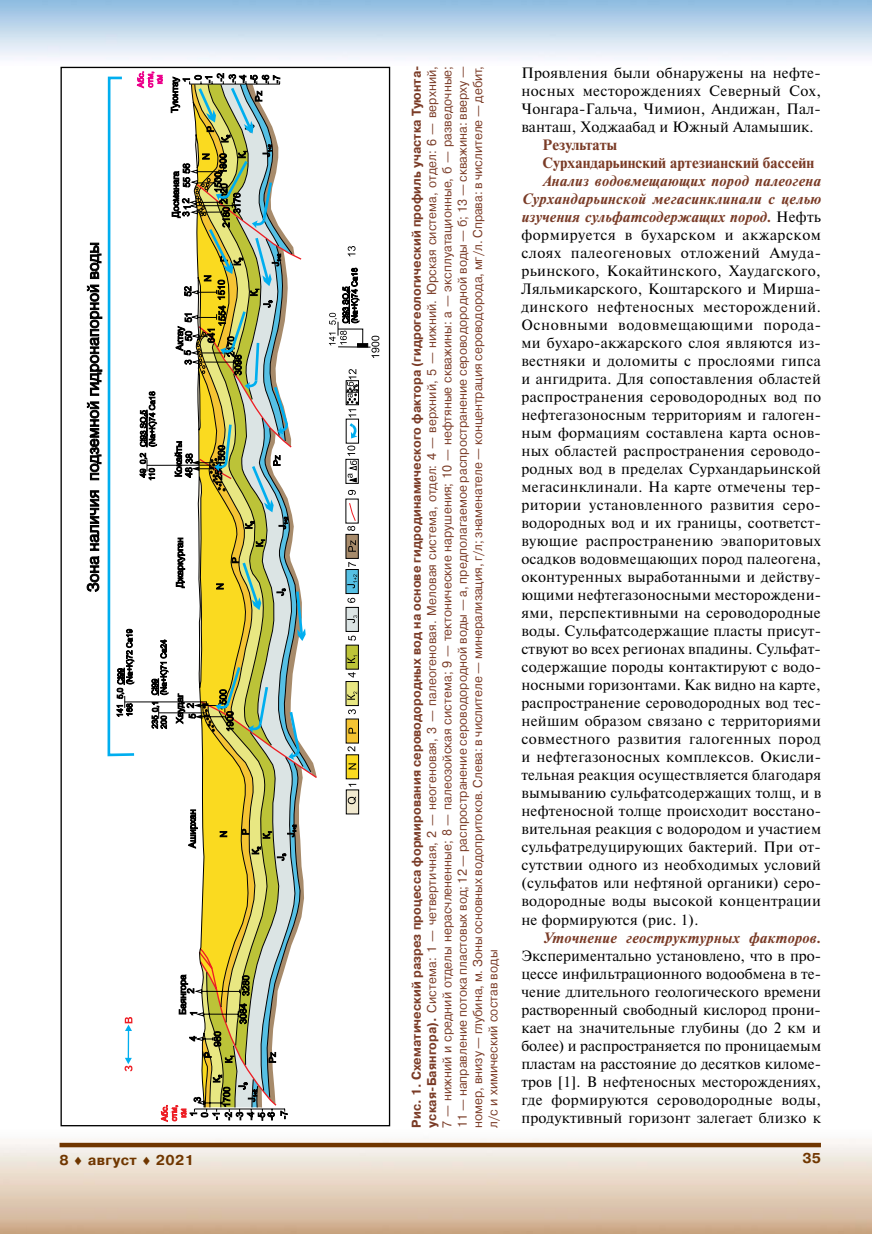
<style>
.page{position:relative;width:872px;height:1234px;background:#fff}
.page>*{position:absolute;margin:0;border:0;box-sizing:border-box;transform-origin:0 0}
.t1{font:15px/18px "Newton C";letter-spacing:.015em;color:#000;text-align:justify}
.t2{font:700 15px/18px "Newton C";letter-spacing:.005em;color:#7a3b26}
.t3{font:italic 700 15px "Newton C";letter-spacing:.025em;color:#7a3b26}
.t4{font:700 14.25px "Pragmatica C";letter-spacing:.025em;color:#703600}
.t5{font:12.75px/15.3px "Pragmatica C";color:#7a3b26;text-align:justify;scale:.95 1}
.s1{font-weight:700}
.s2{font-weight:700;font-style:italic;color:#7a3b26}
</style>
<div class="page">
<img style="left:26px;top:1139px;width:846px;height:94px">
<svg style="left:60px;top:1142px;width:761px;height:4px;background:#8b5c30"></svg>
<svg style="left:348px;top:783px;width:8px;height:3px"></svg>
<svg style="left:347px;top:746px;width:8px;height:5px"></svg>
<svg style="left:348px;top:709px;width:8px;height:5px"></svg>
<svg style="left:348px;top:672px;width:7px;height:5px"></svg>
<svg style="left:348px;top:635px;width:8px;height:5px"></svg>
<svg style="left:347px;top:597px;width:8px;height:5px"></svg>
<svg style="left:348px;top:562px;width:8px;height:5px"></svg>
<svg style="left:348px;top:490px;width:8px;height:5px"></svg>
<svg style="left:348px;top:246px;width:7px;height:10px"></svg>
<svg style="left:87px;top:71px;width:230px;height:1050px"></svg>
<svg style="left:371px;top:335px;width:8px;height:23px"></svg>
<div style="left:346px;top:789px;width:13px;height:25px;background:#f1e9cf;border:1px solid #000"></div>
<div style="left:346px;top:754px;width:13px;height:25px;background:#fada20;border:1px solid #000"></div>
<div style="left:346px;top:718px;width:13px;height:25px;background:#f5c433;border:1px solid #000"></div>
<div style="left:346px;top:681px;width:13px;height:24px;background:#e8e782;border:1px solid #000"></div>
<div style="left:346px;top:644px;width:13px;height:25px;background:#bcc338;border:1px solid #000"></div>
<div style="left:346px;top:607px;width:13px;height:24px;background:#dbe4e4;border:1px solid #000"></div>
<div style="left:345px;top:569px;width:14px;height:24px;background:#56c0e4;border:1px solid #000"></div>
<div style="left:345px;top:534px;width:14px;height:24px;background:#a78b6b;border:1px solid #000"></div>
<svg style="left:347px;top:503px;width:9px;height:28px"></svg>
<svg style="left:348px;top:796px;width:8px;height:8px"></svg>
<svg style="left:348px;top:763px;width:8px;height:6px"></svg>
<svg style="left:348px;top:727px;width:8px;height:6px"></svg>
<svg style="left:347px;top:691px;width:10px;height:8px"></svg>
<svg style="left:347px;top:655px;width:10px;height:7px"></svg>
<svg style="left:347px;top:615px;width:10px;height:8px"></svg>
<svg style="left:347px;top:574px;width:10px;height:14px"></svg>
<svg style="left:348px;top:540px;width:8px;height:11px"></svg>
<hr style="left:338px;top:346px;width:32px;height:1px;background:#000">
<svg style="left:357px;top:343px;width:11px;height:3px"></svg>
<svg style="left:345px;top:369px;width:14px;height:113px"></svg>
<svg style="left:329px;top:268px;width:34px;height:77px"></svg>
<p class="t5" style="left:409px;top:1127px;width:1118px;rotate:-90deg"><span class="s1">Рис. 1. Схематический разрез процесса формирования сероводородных вод на основе гидродинамического фактора (гидрогеологический профиль участка Туюнта&shy;уская-Баянгора).</span> Система: 1 — четвертичная, 2 — неогеновая, 3 — палеогеновая. Меловая система, отдел: 4 — верхний, 5 — нижний. Юрская система, отдел: 6 — верхний, 7 — нижний и средний отделы нерасчлененные; 8 — палеозойская система; 9 — тектонические нарушения; 10 — нефтяные скважины: а — эксплуатационные, б — разведочные; 11 — направление потока пластовых вод; 12 — распространение сероводородной воды — а, предполагаемое распространение сероводородной воды — б; 13 — скважина: вверху — номер, внизу — глубина, м. Зоны основных водопритоков. Слева: в числителе — минерализация, г/л; знаменателе — концентрация сероводорода, мг/л. Справа: в числителе — дебит, л/с и химический состав воды</p>
<p class="t1" style="left:521px;top:64px;width:301px">Проявления были обнаружены на нефте&shy;носных месторождениях Северный Сох, Чонгара-Гальча, Чимион, Андижан, Пал&shy;ванташ, Ходжаабад и Южный Аламышик.</p>
<p class="t2" style="left:542px;top:136px;width:273px">Результаты<br>Сурхандарьинский артезианский бассейн</p>
<p class="t1" style="left:521px;top:172px;width:301px;text-indent:21px"><span class="s2">Анализ водовмещающих пород палеогена Сурхандарьинской мегасинклинали с целью изучения сульфатсодержащих пород.</span> Нефть формируется в бухарском и акжарском слоях палеогеновых отложений Амуда&shy;рьинского, Кокайтинского, Хаудагского, Ляльмикарского, Коштарского и Мирша&shy;динского нефтеносных месторождений.<br>Основными водовмещающими порода&shy;ми бухаро-акжарского слоя являются из&shy;вестняки и доломиты с прослоями гипса и ангидрита. Для сопоставления областей распространения сероводородных вод по нефтегазоносным территориям и галоген&shy;ным формациям составлена карта основ&shy;ных областей распространения сероводо&shy;родных вод в пределах Сурхандарьинской мегасинклинали. На карте отмечены тер&shy;ритории установленного развития серо&shy;водородных вод и их границы, соответст&shy;вующие распространению эвапоритовых осадков водовмещающих пород палеогена, оконтуренных выработанными и действу&shy;ющими нефтегазоносными месторождени&shy;ями, перспективными на сероводородные воды. Сульфатсодержащие пласты присут&shy;ствуют во всех регионах впадины. Сульфат&shy;содержащие породы контактируют с водо&shy;носными горизонтами. Как видно на карте, распространение сероводородных вод тес&shy;нейшим образом связано с территориями совместного развития галогенных пород и нефтегазоносных комплексов. Окисли&shy;тельная реакция осуществляется благодаря вымыванию сульфатсодержащих толщ, и в нефтеносной толще происходит восстано&shy;вительная реакция с водородом и участием сульфатредуцирующих бактерий. При от&shy;сутствии одного из необходимых условий (сульфатов или нефтяной органики) серо&shy;водородные воды высокой концентрации не формируются (рис. 1).</p>
<p class="t3" style="left:542px;top:929px;width:280px">Уточнение геоструктурных факторов.</p>
<p class="t1" style="left:521px;top:946px;width:301px">Экспериментально установлено, что в про&shy;цессе инфильтрационного водообмена в те&shy;чение длительного геологического времени растворенный свободный кислород прони&shy;кает на значительные глубины (до 2 км и более) и распространяется по проницаемым пластам на расстояние до десятков киломе&shy;тров [1]. В нефтеносных месторождениях, где формируются сероводородные воды, продуктивный горизонт залегает близко к</p>
<p class="t4" style="left:60px;top:1151px;width:136px">8 ♦ август ♦ 2021</p>
<p class="t4" style="left:802px;top:1150px;width:20px">35</p>
</div>
